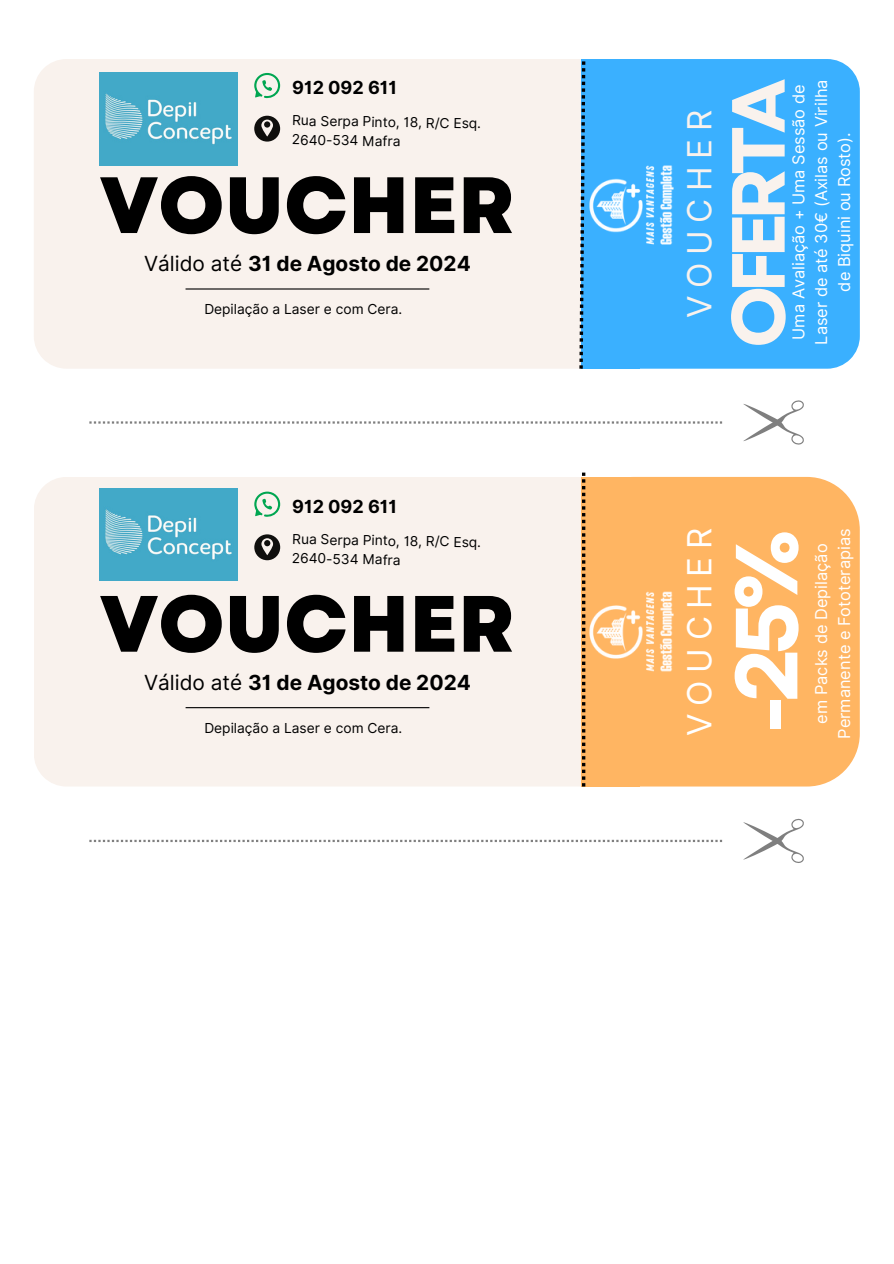
<style>
.page{position:relative;width:894px;height:1264px;background:#fff}
.page>*{position:absolute;margin:0;border:0;box-sizing:border-box;transform-origin:0 0}
.t1{font:700 87.9px "Garet";color:#fff}
.t2{font:800 79.65px "Garet";color:#000}
.t3{font:700 75px "Garet";letter-spacing:-.1em;color:#f9f2ed}
.t4{font:33.3px "Inter";letter-spacing:.225em;color:#fff}
.t5{font:33.3px "Inter";letter-spacing:.225em;color:#f9f2ed}
.t6{font:700 20.85px "Inter";color:#000}
.t7{font:700 18px "Inter";color:#000}
.t8{font:16.35px/22.8px "Inter";color:#fff;text-align:center}
.t9{font:13.8px "Inter";color:#000}
.s1{font-weight:400}
</style>
<div class="page">
<svg style="left:89px;top:421px;width:633px;height:2px"></svg>
<svg style="left:89px;top:839px;width:633px;height:3px"></svg>
<svg style="left:743px;top:400px;width:60px;height:45px"></svg>
<svg style="left:743px;top:818px;width:60px;height:45px"></svg>
<div style="left:34px;top:477px;width:547px;height:309px;background:#f9f2ed"></div>
<div style="left:581px;top:477px;width:278px;height:309px;background:#ffb562;border-radius:53px"></div>
<div style="left:581px;top:477px;width:58px;height:309px;background:#ffb562"></div>
<svg style="left:582px;top:472px;width:3px;height:314px"></svg>
<div style="left:34px;top:59px;width:547px;height:310px;background:#f9f2ed"></div>
<div style="left:585px;top:59px;width:274px;height:310px;background:#3ab0ff"></div>
<div style="left:581px;top:59px;width:58px;height:309px;background:#3ab0ff"></div>
<hr style="left:185px;top:288px;width:244px;height:1px;background:#000">
<svg style="left:579px;top:61px;width:6px;height:308px"></svg>
<svg style="left:254px;top:73px;width:26px;height:26px"></svg>
<svg style="left:254px;top:116px;width:26px;height:26px"></svg>
<hr style="left:185px;top:707px;width:244px;height:1px;background:#000">
<svg style="left:254px;top:491px;width:26px;height:26px"></svg>
<svg style="left:254px;top:534px;width:26px;height:26px"></svg>
<img style="left:100px;top:73px;width:137px;height:92px">
<img style="left:100px;top:488px;width:137px;height:92px">
<img style="left:550px;top:553px;width:124px;height:157px">
<img style="left:550px;top:127px;width:156px;height:157px">
<p class="t7" style="left:292px;top:77px;width:106px">912 092 611</p>
<p class="t9" style="left:292px;top:112px;width:190px;rotate:1deg">Rua Serpa Pinto, 18, R/C Esq.</p>
<p class="t9" style="left:292px;top:131px;width:110px;rotate:1deg">2640-534 Mafra</p>
<h1 class="t2" style="left:100px;top:148px;width:417px">VOUCHER</h1>
<h4 class="t6" style="left:144px;top:251px;width:328px"><span class="s1">Válido até</span> 31 de Agosto de 2024</h4>
<h3 class="t9" style="left:204px;top:301px;width:199px">Depilação a Laser e com Cera.</h3>
<p class="t7" style="left:292px;top:495px;width:106px">912 092 611</p>
<p class="t9" style="left:292px;top:530px;width:190px;rotate:1deg">Rua Serpa Pinto, 18, R/C Esq.</p>
<h1 class="t9" style="left:292px;top:550px;width:110px;rotate:1deg">2640-534 Mafra</h1>
<p class="t2" style="left:100px;top:566px;width:417px">VOUCHER</p>
<p class="t6" style="left:144px;top:670px;width:328px"><span class="s1">Válido até</span> 31 de Agosto de 2024</p>
<h5 class="t9" style="left:204px;top:719px;width:199px">Depilação a Laser e com Cera.</h5>
<p class="t5" style="left:679px;top:318px;width:209px;rotate:-90deg">VOUCHER</p>
<h2 class="t3" style="left:704px;top:348px;width:271px;rotate:-90deg">OFERTA</h2>
<h6 class="t8" style="left:786px;top:344px;width:266px;rotate:-90deg">Uma Avaliação + Uma Sessão de<br>Laser de até 30€ (Axilas ou Virilha de Biquini ou Rosto).</h6>
<p class="t4" style="left:679px;top:735px;width:209px;rotate:-90deg">VOUCHER</p>
<p class="t1" style="left:703px;top:734px;width:207px;rotate:-90deg">-25%</p>
<p class="t8" style="left:809px;top:738px;width:212px;rotate:-90deg">em Packs de Depilação<br>Permanente e Fototerapias</p>
</div>
